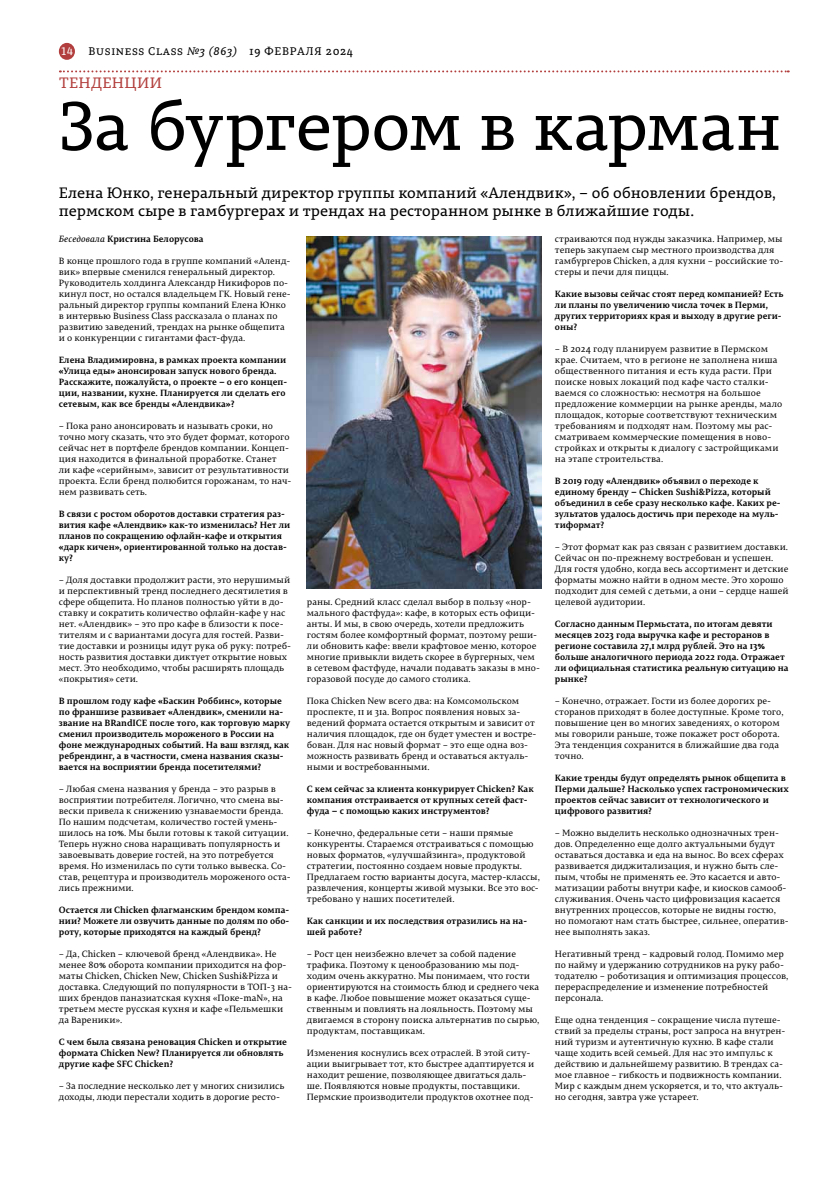
<style>
.page{position:relative;width:820px;height:1191px;background:#fff}
.page>*{position:absolute;margin:0;border:0;box-sizing:border-box;transform-origin:0 0}
.t1{font:67.8px "Permian Slab Serif Typeface";letter-spacing:-.035em;color:#000}
.t2{font:15px/18px "Permian Slab Serif Typeface";color:#000}
.t3{font:15px "Permian Slab Serif Typeface";letter-spacing:.025em;color:#b23f3d}
.t4{font:11px "Permian Slab Serif Typeface";letter-spacing:.06em;color:#000}
.t5{font:11px "Permian Slab Serif Typeface";color:#fff}
.t6{font:9px/11px "Permian Serif Typeface";color:#000}
.t7{font:700 9px/11px "Permian Serif Typeface";color:#000}
.s1{font-style:italic}
.s2{font-weight:400;font-style:italic}
</style>
<div class="page">
<div style="left:59px;top:43px;width:16px;height:17px;background:#b23f3d;border-radius:50%"></div>
<svg style="left:60px;top:70px;width:728px;height:2px"></svg>
<img style="left:306px;top:236px;width:235px;height:353px">
<p class="t5" style="left:61px;top:42px;width:14px">14</p>
<p class="t4" style="left:89px;top:42px;width:266px">Business Class <span class="s1">№3 (863)</span> 19 февраля 2024</p>
<h2 class="t3" style="left:59px;top:71px;width:104px">тенденции</h2>
<h1 class="t1" style="left:59px;top:72px;width:724px">За бургером в карман</h1>
<h2 class="t2" style="left:59px;top:183px;width:718px">Елена Юнко, генеральный директор группы компаний «Алендвик», – об обновлении брендов, пермском сыре в гамбургерах и трендах на ресторанном рынке в ближайшие годы.</h2>
<p class="t7" style="left:59px;top:233px;width:146px"><span class="s2">Беседовала</span> Кристина Белорусова</p>
<p class="t6" style="left:59px;top:255px;width:233px">В конце прошлого года в группе компаний «Аленд&shy;вик» впервые сменился генеральный директор.<br>Руководитель холдинга Александр Никифоров по&shy;кинул пост, но остался владельцем ГК. Новый гене&shy;ральный директор группы компаний Елена Юнко в интервью Business Class рассказала о планах по развитию заведений, трендах на рынке общепита и о конкуренции с гигантами фаст-фуда.</p>
<p class="t7" style="left:59px;top:354px;width:230px">Елена Владимировна, в рамках проекта компании «Улица еды» анонсирован запуск нового бренда.<br>Расскажите, пожалуйста, о проекте – о его концеп&shy;ции, названии, кухне. Планируется ли сделать его сетевым, как все бренды «Алендвика»?</p>
<p class="t6" style="left:59px;top:420px;width:234px">– Пока рано анонсировать и называть сроки, но точно могу сказать, что это будет формат, которого сейчас нет в портфеле брендов компании. Концеп&shy;ция находится в финальной проработке. Станет<br>ли кафе «серийным», зависит от результативности проекта. Если бренд полюбится горожанам, то нач&shy;нем развивать сеть.</p>
<p class="t7" style="left:59px;top:508px;width:233px">В связи с ростом оборотов доставки стратегия раз&shy;вития кафе «Алендвик» как-то изменилась? Нет ли планов по сокращению офлайн-кафе и открытия «дарк кичен», ориентированной только на достав&shy;ку?</p>
<p class="t6" style="left:59px;top:574px;width:233px">– Доля доставки продолжит расти, это нерушимый и перспективный тренд последнего десятилетия в сфере общепита. Но планов полностью уйти в до&shy;ставку и сократить количество офлайн-кафе у нас нет. «Алендвик» – это про кафе в близости к посе&shy;тителям и с вариантами досуга для гостей. Разви&shy;тие доставки и розницы идут рука об руку: потреб&shy;ность развития доставки диктует открытие новых мест. Это необходимо, чтобы расширять площадь «покрытия» сети.</p>
<p class="t7" style="left:59px;top:695px;width:233px">В прошлом году кафе «Баскин Роббинс», которые по франшизе развивает «Алендвик», сменили на&shy;звание на BRandICE после того, как торговую марку сменил производитель мороженого в России на фоне международных событий. На ваш взгляд, как ребрендинг, а в частности, смена названия сказы&shy;вается на восприятии бренда посетителями?</p>
<p class="t6" style="left:59px;top:783px;width:233px">– Любая смена названия у бренда – это разрыв в восприятии потребителя. Логично, что смена вы&shy;вески привела к снижению узнаваемости бренда.<br>По нашим подсчетам, количество гостей умень&shy;шилось на 10%. Мы были готовы к такой ситуации.<br>Теперь нужно снова наращивать популярность и завоевывать доверие гостей, на это потребуется время. Но изменилась по сути только вывеска. Со&shy;став, рецептура и производитель мороженого оста&shy;лись прежними.</p>
<p class="t7" style="left:59px;top:904px;width:232px;text-align:justify">Остается ли Chicken флагманским брендом компа&shy;нии? Можете ли озвучить данные по долям по обо&shy;роту, которые приходятся на каждый бренд?</p>
<p class="t6" style="left:59px;top:948px;width:235px">– Да, Chicken – ключевой бренд «Алендвика». Не менее 80% оборота компании приходится на фор&shy;маты Chicken, Chicken New, Chicken Sushi&amp;Pizza и доставка. Следующий по популярности в ТОП-3 на&shy;ших брендов паназиатская кухня «Поке-maN», на третьем месте русская кухня и кафе «Пельмешки да Вареники».</p>
<p class="t7" style="left:59px;top:1036px;width:230px">С чем была связана реновация Chicken и открытие формата Chicken New? Планируется ли обновлять другие кафе SFC Chicken?</p>
<p class="t6" style="left:59px;top:1080px;width:227px">– За последние несколько лет у многих снизились доходы, люди перестали ходить в дорогие ресто-</p>
<p class="t6" style="left:307px;top:596px;width:234px">раны. Средний класс сделал выбор в пользу «нор&shy;мального фастфуда»: кафе, в которых есть офици&shy;анты. И мы, в свою очередь, хотели предложить гостям более комфортный формат, поэтому реши&shy;ли обновить кафе: ввели крафтовое меню, которое многие привыкли видеть скорее в бургерных, чем в сетевом фастфуде, начали подавать заказы в мно&shy;горазовой посуде до самого столика.</p>
<p class="t6" style="left:307px;top:695px;width:231px">Пока Chicken New всего два: на Комсомольском проспекте, 11 и 31а. Вопрос появления новых за&shy;ведений формата остается открытым и зависит от наличия площадок, где он будет уместен и востре&shy;бован. Для нас новый формат – это еще одна воз&shy;можность развивать бренд и оставаться актуаль&shy;ными и востребованными.</p>
<p class="t7" style="left:307px;top:783px;width:228px">С кем сейчас за клиента конкурирует Chicken? Как компания отстраивается от крупных сетей фаст&shy;фуда – с помощью каких инструментов?</p>
<p class="t6" style="left:307px;top:827px;width:234px">– Конечно, федеральные сети – наши прямые конкуренты. Стараемся отстраиваться с помощью новых форматов, «улучшайзинга», продуктовой стратегии, постоянно создаем новые продукты.<br>Предлагаем гостю варианты досуга, мастер-классы, развлечения, концерты живой музыки. Все это вос&shy;требовано у наших посетителей.</p>
<p class="t7" style="left:307px;top:915px;width:222px">Как санкции и их последствия отразились на на&shy;шей работе?</p>
<p class="t6" style="left:307px;top:948px;width:234px">– Рост цен неизбежно влечет за собой падение трафика. Поэтому к ценообразованию мы под&shy;ходим очень аккуратно. Мы понимаем, что гости ориентируются на стоимость блюд и среднего чека в кафе. Любое повышение может оказаться суще&shy;ственным и повлиять на лояльность. Поэтому мы двигаемся в сторону поиска альтернатив по сырью, продуктам, поставщикам.</p>
<p class="t6" style="left:307px;top:1047px;width:229px">Изменения коснулись всех отраслей. В этой ситу&shy;ации выигрывает тот, кто быстрее адаптируется и находит решение, позволяющее двигаться даль&shy;ше. Появляются новые продукты, поставщики.<br>Пермские производители продуктов охотнее под-</p>
<p class="t6" style="left:554px;top:233px;width:230px">страиваются под нужды заказчика. Например, мы теперь закупаем сыр местного производства для гамбургеров Chicken, а для кухни – российские то&shy;стеры и печи для пиццы.</p>
<p class="t7" style="left:554px;top:288px;width:230px">Какие вызовы сейчас стоят перед компанией? Есть ли планы по увеличению числа точек в Перми, других территориях края и выходу в другие реги&shy;оны?</p>
<p class="t6" style="left:554px;top:343px;width:229px">– В 2024 году планируем развитие в Пермском крае. Считаем, что в регионе не заполнена ниша общественного питания и есть куда расти. При поиске новых локаций под кафе часто сталки&shy;ваемся со сложностью: несмотря на большое предложение коммерции на рынке аренды, мало площадок, которые соответствуют техническим требованиям и подходят нам. Поэтому мы рас&shy;сматриваем коммерческие помещения в ново&shy;стройках и открыты к диалогу с застройщиками на этапе строительства.</p>
<p class="t7" style="left:554px;top:475px;width:227px">В 2019 году «Алендвик» объявил о переходе к единому бренду – Chicken Sushi&amp;Pizza, который объединил в себе сразу несколько кафе. Каких ре&shy;зультатов удалось достичь при переходе на муль&shy;тиформат?</p>
<p class="t6" style="left:554px;top:541px;width:235px">– Этот формат как раз связан с развитием доставки.<br>Сейчас он по-прежнему востребован и успешен.<br>Для гостя удобно, когда весь ассортимент и детские форматы можно найти в одном месте. Это хорошо подходит для семей с детьми, а они – сердце нашей целевой аудитории.</p>
<p class="t7" style="left:554px;top:618px;width:235px">Согласно данным Пермьстата, по итогам девяти месяцев 2023 года выручка кафе и ресторанов в регионе составила 27,1 млрд рублей. Это на 13% больше аналогичного периода 2022 года. Отражает ли официальная статистика реальную ситуацию на рынке?</p>
<p class="t6" style="left:554px;top:695px;width:230px">– Конечно, отражает. Гости из более дорогих ре&shy;сторанов приходят в более доступные. Кроме того, повышение цен во многих заведениях, о котором мы говорили раньше, тоже покажет рост оборота.<br>Эта тенденция сохранится в ближайшие два года точно.</p>
<p class="t7" style="left:554px;top:772px;width:235px">Какие тренды будут определять рынок общепита в Перми дальше? Насколько успех гастрономических проектов сейчас зависит от технологического и цифрового развития?</p>
<p class="t6" style="left:554px;top:826px;width:235px">– Можно выделить несколько однозначных трен&shy;дов. Определенно еще долго актуальными будут оставаться доставка и еда на вынос. Во всех сферах развивается диджитализация, и нужно быть сле&shy;пым, чтобы не применять ее. Это касается и авто&shy;матизации работы внутри кафе, и киосков самооб&shy;служивания. Очень часто цифровизация касается внутренних процессов, которые не видны гостю, но помогают нам стать быстрее, сильнее, оператив&shy;нее выполнять заказ.</p>
<p class="t6" style="left:554px;top:947px;width:235px">Негативный тренд – кадровый голод. Помимо мер по найму и удержанию сотрудников на руку рабо&shy;тодателю – роботизация и оптимизация процессов, перераспределение и изменение потребностей персонала.</p>
<p class="t6" style="left:554px;top:1013px;width:232px">Еще одна тенденция – сокращение числа путеше&shy;ствий за пределы страны, рост запроса на внутрен&shy;ний туризм и аутентичную кухню. В кафе стали чаще ходить всей семьей. Для нас это импульс к действию и дальнейшему развитию. В трендах са&shy;мое главное – гибкость и подвижность компании.<br>Мир с каждым днем ускоряется, и то, что актуаль&shy;но сегодня, завтра уже устареет.</p>
</div>
